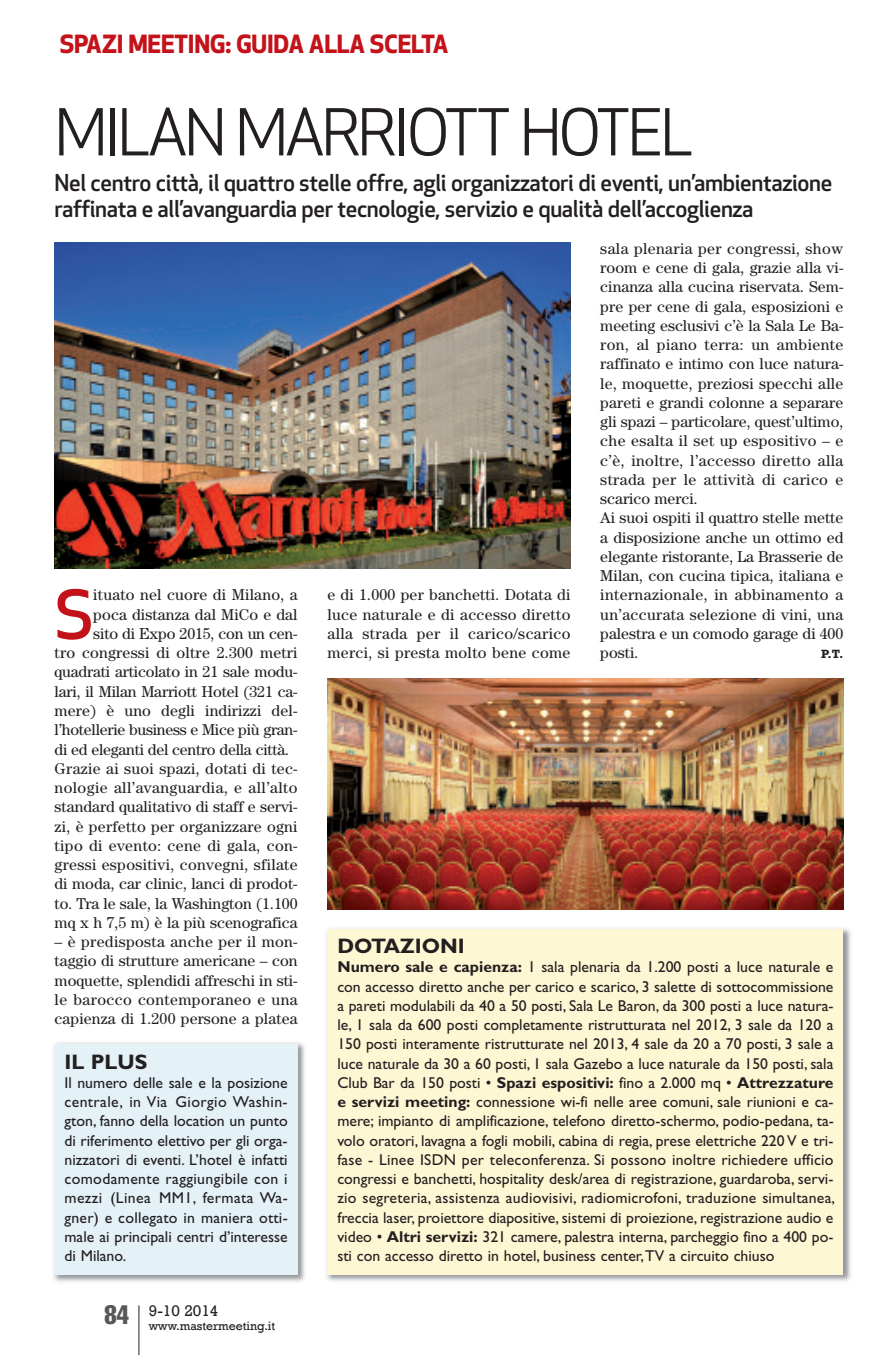
<style>
.page{position:relative;width:893px;height:1355px;background:#fff}
.page>*{position:absolute;margin:0;border:0;box-sizing:border-box;transform-origin:0 0}
.t1{font:500 65.8px "Apex New";color:#c4121a}
.t2{font:63px "Apex New";letter-spacing:-.05em;color:#231f20}
.t3{font:700 24.5px "Apex New";letter-spacing:-.01em;color:#c4121a}
.t4{font:500 22.75px/26.2px "Apex New";letter-spacing:-.015em;color:#231f20}
.t5{font:700 21px "Gill Sans";color:#231f20}
.t6{font:15.75px/19.2px "Gill Sans";color:#231f20;text-align:justify}
.t7{font:15.75px/19.2px "Century";letter-spacing:.005em;color:#231f20;text-align:justify}
.t8{font:15.75px "Century";letter-spacing:-.015em;color:#231f20}
.t9{font:15.75px "Century";letter-spacing:.025em;color:#231f20}
.t10{font:15.75px "Rockwell";color:#231f20}
.t11{font:12.25px "Rockwell";color:#231f20}
.t12{font:700 12.25px "Rockwell";color:#231f20}
.s1{font-weight:700}
</style>
<div class="page">
<img style="left:53px;top:1042px;width:252px;height:240px">
<div style="left:55px;top:1044px;width:243px;height:230px;background:#e4f2f8"></div>
<img style="left:55px;top:242px;width:515px;height:327px">
<hr style="left:138px;top:1305px;width:1px;height:49px;background:#231f20">
<img style="left:327px;top:678px;width:516px;height:231px">
<img style="left:326px;top:928px;width:525px;height:353px">
<div style="left:327px;top:928px;width:516px;height:346px;background:#fef7d4"></div>
<h3 class="t3" style="left:60px;top:35px;width:390px">SPAZI MEETING: GUIDA ALLA SCELTA</h3>
<h2 class="t2" style="left:55px;top:108px;width:641px">MILAN MARRIOTT HOTEL</h2>
<h3 class="t4" style="left:55px;top:172px;width:779px">Nel centro città, il quattro stelle offre, agli organizzatori di eventi, un’ambientazione raffinata e all’avanguardia per tecnologie, servizio e qualità dell’accoglienza</h3>
<h1 class="t1" style="left:55px;top:589px;width:41px">S</h1>
<p class="t7" style="left:93px;top:586px;width:206px">ituato nel cuore di Milano, a</p>
<p class="t7" style="left:93px;top:606px;width:206px">poca distanza dal MiCo e dal</p>
<p class="t7" style="left:93px;top:625px;width:206px">sito di Expo 2015, con un cen-</p>
<p class="t7" style="left:55px;top:644px;width:245px">tro congressi di oltre 2.300 metri</p>
<p class="t7" style="left:55px;top:663px;width:244px">quadrati articolato in 21 sale modu-</p>
<p class="t7" style="left:55px;top:683px;width:244px">lari, il Milan Marriott Hotel (321 ca-</p>
<p class="t7" style="left:55px;top:702px;width:244px">mere) è uno degli indirizzi del-</p>
<p class="t8" style="left:55px;top:724px;width:244px">l’hotellerie business e Mice più gran-</p>
<p class="t8" style="left:55px;top:743px;width:236px">di ed eleganti del centro della città.</p>
<p class="t7" style="left:55px;top:760px;width:245px">Grazie ai suoi spazi, dotati di tec-</p>
<p class="t9" style="left:55px;top:782px;width:245px">nologie all’avanguardia, e all’alto</p>
<p class="t7" style="left:55px;top:798px;width:245px">standard qualitativo di staff e servi-</p>
<p class="t7" style="left:55px;top:817px;width:245px">zi, è perfetto per organizzare ogni</p>
<p class="t9" style="left:55px;top:840px;width:245px">tipo di evento: cene di gala, con-</p>
<p class="t7" style="left:55px;top:856px;width:245px">gressi espositivi, convegni, sfilate</p>
<p class="t7" style="left:55px;top:875px;width:245px">di moda, car clinic, lanci di prodot-</p>
<p class="t7" style="left:55px;top:894px;width:245px">to. Tra le sale, la Washington (1.100</p>
<p class="t7" style="left:55px;top:914px;width:245px">mq x h 7,5 m) è la più scenografica</p>
<p class="t7" style="left:55px;top:933px;width:245px">– è predisposta anche per il mon&shy;taggio di strutture americane – con moquette, splendidi affreschi in sti&shy;le barocco contemporaneo e una capienza di 1.200 persone a platea</p>
<h3 class="t5" style="left:64px;top:1053px;width:84px">IL PLUS</h3>
<p class="t6" style="left:64px;top:1074px;width:225px">Il numero delle sale e la posizione centrale, in Via Giorgio Washin&shy;gton, fanno della location un punto di riferimento elettivo per gli orga&shy;nizzatori di eventi. L’hotel è infatti comodamente raggiungibile con i mezzi (Linea MM1, fermata Wa&shy;gner) e collegato in maniera otti&shy;male ai principali centri d’interesse di Milano.</p>
<p class="t11" style="left:105px;top:1318px;width:172px"><sup>84</sup> www.mastermeeting.it</p>
<p class="t10" style="left:149px;top:1300px;width:71px">9-10 2014</p>
<p class="t7" style="left:327px;top:586px;width:245px">e di 1.000 per banchetti. Dotata di luce naturale e di accesso diretto alla strada per il carico/scarico merci, si presta molto bene come</p>
<p class="t7" style="left:600px;top:240px;width:245px;text-align:left">sala plenaria per congressi, show room e cene di gala, grazie alla vi&shy;cinanza alla cucina riservata. Sem&shy;pre per cene di gala, esposizioni e meeting esclusivi c’è la Sala Le Ba&shy;ron, al piano terra: un ambiente raffinato e intimo con luce natura&shy;le, moquette, preziosi specchi alle pareti e grandi colonne a separare gli spazi – particolare, quest’ultimo, che esalta il set up espositivo – e c’è, inoltre, l’accesso diretto alla strada per le attività di carico e scarico merci.<br>Ai suoi ospiti il quattro stelle mette a disposizione anche un ottimo ed elegante ristorante, La Brasserie de Milan, con cucina tipica, italiana e internazionale, in abbinamento a un’accurata selezione di vini, una palestra e un comodo garage di 400 posti.</p>
<p class="t12" style="left:821px;top:646px;width:24px">P.T.</p>
<h3 class="t5" style="left:337px;top:937px;width:129px">DOTAZIONI</h3>
<p class="t6" style="left:337px;top:958px;width:499px"><span class="s1">Numero sale e capienza:</span> 1 sala plenaria da 1.200 posti a luce naturale e con accesso diretto anche per carico e scarico, 3 salette di sottocommissione a pareti modulabili da 40 a 50 posti, Sala Le Baron, da 300 posti a luce natura&shy;le, 1 sala da 600 posti completamente ristrutturata nel 2012, 3 sale da 120 a 150 posti interamente ristrutturate nel 2013, 4 sale da 20 a 70 posti, 3 sale a luce naturale da 30 a 60 posti, 1 sala Gazebo a luce naturale da 150 posti, sala Club Bar da 150 posti • <span class="s1">Spazi espositivi:</span> fino a 2.000 mq • <span class="s1">Attrezzature e servizi meeting:</span> connessione wi-fi nelle aree comuni, sale riunioni e ca&shy;mere; impianto di amplificazione, telefono diretto-schermo, podio-pedana, ta&shy;volo oratori, lavagna a fogli mobili, cabina di regia, prese elettriche 220V e tri&shy;fase - Linee ISDN per teleconferenza. Si possono inoltre richiedere ufficio congressi e banchetti, hospitality desk/area di registrazione, guardaroba, servi&shy;zio segreteria, assistenza audiovisivi, radiomicrofoni, traduzione simultanea, freccia laser, proiettore diapositive, sistemi di proiezione, registrazione audio e video • <span class="s1">Altri servizi:</span> 321 camere, palestra interna, parcheggio fino a 400 po&shy;sti con accesso diretto in hotel, business center,TV a circuito chiuso</p>
</div>
